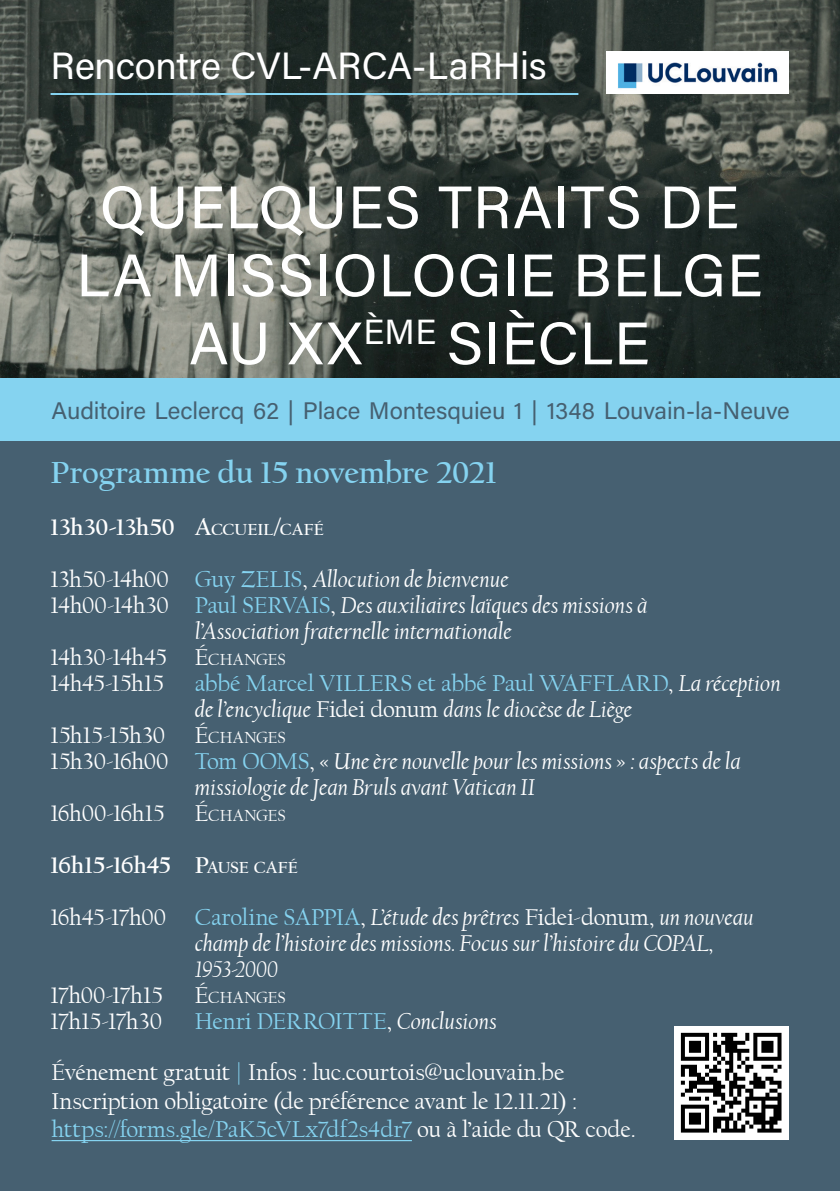
<style>
.page{position:relative;width:840px;height:1191px;background:#fff}
.page>*{position:absolute;margin:0;border:0;box-sizing:border-box;transform-origin:0 0}
.t1{font:60px/68px "Acumin Variable Concept";letter-spacing:.015em;color:#fff;text-align:center}
.t2{font:38px "Acumin Variable Concept";letter-spacing:-.01em;color:#fff}
.t3{font:700 32px "Californian FB";letter-spacing:-.005em;color:#85d3f0}
.t4{font:italic 24px "Californian FB";letter-spacing:-.005em;color:#fff}
.t5{font:24px "Californian FB";letter-spacing:-.01em;color:#fff}
.t6{font:24px "Californian FB";color:#85d3f0}
.t7{font:24px "Acumin Variable Concept";letter-spacing:-.005em;color:#466071}
.t8{font:700 24px "Californian FB";letter-spacing:-.01em;color:#fff}
.t9{font:24px "Californian FB";letter-spacing:-.035em;color:#fff}
.t10{font:24px "Californian FB";letter-spacing:.01em;color:#fff}
.t11{font:16.8px "Californian FB";letter-spacing:-.005em;color:#fff}
.s1{font-style:inherit}
.s2{font-size:16.8px}
.s3{font-style:normal}
.s4{font-style:normal;color:#85d3f0}
.s5{color:#fff}
.s6{font-style:italic;color:#fff}
.s7{font-size:24px}
.s8{color:#85d3f0}
</style>
<div class="page">
<div style="left:0;top:0;width:839px;height:1191px;background:#466071"></div>
<img style="left:0;top:0;width:839px;height:378px">
<img style="left:606px;top:51px;width:182px;height:42px">
<hr style="left:51px;top:93px;width:527px;height:2px;background:#85d3f0">
<div style="left:0;top:378px;width:839px;height:63px;background:#85d3f0"></div>
<img style="left:674px;top:1026px;width:114px;height:114px">
<hr style="left:52px;top:1140px;width:359px;height:1px;background:#85d3f0">
<p class="t2" style="left:51px;top:40px;width:497px">Rencontre CVL-ARCA-LaRHis</p>
<p class="t1" style="left:76px;top:171px;width:687px">QUELQUES TRAITS DE<br>LA MISSIOLOGIE BELGE<br>AU <span class="s1">XX</span><sup>ÈME</sup> SIÈCLE</p>
<p class="t7" style="left:52px;top:394px;width:739px">Auditoire Leclercq 62 | Place Montesquieu 1 | 1348 Louvain-la-Neuve</p>
<p class="t3" style="left:51px;top:454px;width:447px">Programme du 15 novembre 2021</p>
<p class="t8" style="left:51px;top:513px;width:274px">13h30-13h50 <span class="s1">A</span><span class="s2">CCUEIL</span><span class="s1">/</span><span class="s2">CAFÉ</span></p>
<p class="t4" style="left:51px;top:565px;width:459px"><span class="s3">13h50-14h00</span> <span class="s4">Guy ZELIS</span><span class="s3">,</span> Allocution de bienvenue</p>
<p class="t4" style="left:51px;top:591px;width:598px"><span class="s3">14h00-14h30</span> <span class="s4">Paul SERVAIS</span><span class="s3">,</span> Des auxiliaires laïques des missions à</p>
<p class="t4" style="left:195px;top:617px;width:318px">l’Association fraternelle internationale</p>
<p class="t9" style="left:51px;top:643px;width:237px">14h30-14h45 <span class="s1">É</span><span class="s2">CHANGES</span></p>
<p class="t5" style="left:51px;top:669px;width:115px">14h45-15h15</p>
<p class="t6" style="left:195px;top:669px;width:587px">abbé Marcel VILLERS et abbé Paul WAFFLARD<span class="s5">,</span> <span class="s6">La réception</span></p>
<p class="t4" style="left:195px;top:695px;width:438px">de l’encyclique <span class="s3">Fidei donum</span> dans le diocèse de Liège</p>
<p class="t10" style="left:51px;top:721px;width:237px">15h15-15h30 <span class="s1">É</span><span class="s2">CHANGES</span></p>
<p class="t4" style="left:51px;top:747px;width:691px"><span class="s3">15h30-16h00</span> <span class="s4">Tom OOMS</span><span class="s3">,</span> « Une ère nouvelle pour les missions » : aspects de la</p>
<p class="t4" style="left:195px;top:773px;width:342px">missiologie de Jean Bruls avant Vatican II</p>
<p class="t5" style="left:51px;top:799px;width:237px">16h00-16h15 <span class="s1">É</span><span class="s2">CHANGES</span></p>
<p class="t8" style="left:51px;top:851px;width:248px">16h15-16h45 <span class="s1">P</span><span class="s2">AUSE CAFÉ</span></p>
<p class="t4" style="left:51px;top:903px;width:704px"><span class="s3">16h45-17h00</span> <span class="s4">Caroline SAPPIA</span><span class="s3">,</span> L’étude des prêtres <span class="s3">Fidei-donum,</span> un nouveau</p>
<p class="t4" style="left:195px;top:929px;width:520px">champ de l’histoire des missions. Focus sur l’histoire du COPAL,</p>
<p class="t4" style="left:195px;top:955px;width:85px">1953-2000</p>
<p class="t5" style="left:51px;top:981px;width:114px">17h00-17h15</p>
<p class="t11" style="left:195px;top:988px;width:93px"><span class="s7">É</span>CHANGES</p>
<p class="t5" style="left:51px;top:1007px;width:113px">17h15-17h30</p>
<p class="t6" style="left:195px;top:1007px;width:303px">Henri DERROITTE<span class="s5">,</span> <span class="s6">Conclusions</span></p>
<p class="t5" style="left:52px;top:1058px;width:514px">Événement gratuit <span class="s8">|</span> Infos : luc.courtois@uclouvain.be</p>
<p class="t5" style="left:52px;top:1087px;width:526px">Inscription obligatoire (de préférence avant le 12.11.21) :</p>
<p class="t6" style="left:52px;top:1116px;width:585px">https://forms.gle/PaK5cVLx7df2s4dr7 <span class="s5">ou à l’aide du QR code.</span></p>
</div>
